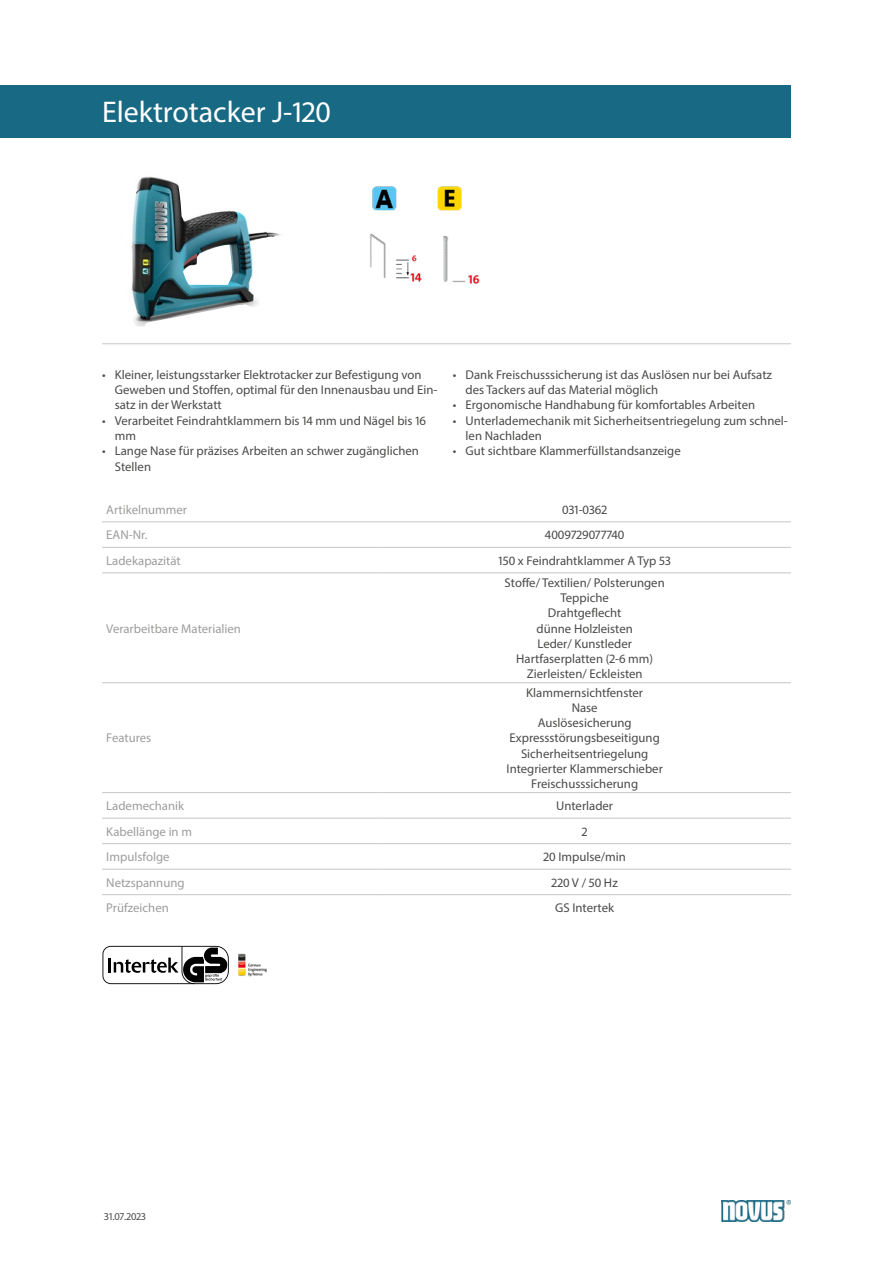
<style>
.page{position:relative;width:893px;height:1263px;background:#fff}
.page>*{position:absolute;margin:0;border:0;box-sizing:border-box;transform-origin:0 0}
.Produktname{font:30px "Myriad Pro";color:#fff}
.Produkttabelle_Zentr{font:12.75px/15.3px "Myriad Pro";color:#4a4a49}
.Produkttabelle_Links{font:12.75px "Myriad Pro";color:#9d9d9c}
.t1{font:10.5px "Myriad Pro";color:#4a4a49}
</style>
<div class="page">
<img style="left:131px;top:176px;width:150px;height:151px">
<img style="left:370px;top:186px;width:110px;height:98px">
<hr style="left:102px;top:343px;width:689px;height:1px;background:#c6c6c6">
<svg style="left:102px;top:946px;width:127px;height:38px"></svg>
<img style="left:238px;top:953px;width:29px;height:24px">
<img style="left:721px;top:1200px;width:70px;height:21px">
<div style="left:0;top:85px;width:791px;height:53px;background:#186984"></div>
<hr style="left:102px;top:521px;width:276px;height:1px;background:#c6c6c6">
<hr style="left:378px;top:521px;width:413px;height:1px;background:#c6c6c6">
<hr style="left:102px;top:547px;width:276px;height:1px;background:#c6c6c6">
<hr style="left:378px;top:547px;width:413px;height:1px;background:#c6c6c6">
<hr style="left:102px;top:572px;width:276px;height:1px;background:#c6c6c6">
<hr style="left:378px;top:572px;width:413px;height:1px;background:#c6c6c6">
<hr style="left:102px;top:682px;width:276px;height:1px;background:#c6c6c6">
<hr style="left:378px;top:682px;width:413px;height:1px;background:#c6c6c6">
<hr style="left:102px;top:792px;width:276px;height:1px;background:#c6c6c6">
<hr style="left:378px;top:792px;width:413px;height:1px;background:#c6c6c6">
<hr style="left:102px;top:818px;width:276px;height:1px;background:#c6c6c6">
<hr style="left:378px;top:818px;width:413px;height:1px;background:#c6c6c6">
<hr style="left:102px;top:843px;width:276px;height:1px;background:#c6c6c6">
<hr style="left:378px;top:843px;width:413px;height:1px;background:#c6c6c6">
<hr style="left:102px;top:869px;width:276px;height:1px;background:#c6c6c6">
<hr style="left:378px;top:869px;width:413px;height:1px;background:#c6c6c6">
<hr style="left:102px;top:894px;width:276px;height:1px;background:#c6c6c6">
<hr style="left:378px;top:894px;width:413px;height:1px;background:#c6c6c6">
<p class="Produktname" style="left:102px;top:94px;width:230px">Elektrotacker J-120</p>
<p class="Produkttabelle_Zentr" style="left:115px;top:367px;width:324px;text-indent:-13px">• Kleiner, leistungsstarker Elektrotacker zur Befestigung von<br>Geweben und Stoffen, optimal für den Innenausbau und Ein&shy;satz in der Werkstatt</p>
<p class="Produkttabelle_Zentr" style="left:115px;top:413px;width:313px;text-indent:-13px">• Verarbeitet Feindrahtklammern bis 14 mm und Nägel bis 16 mm</p>
<p class="Produkttabelle_Zentr" style="left:115px;top:443px;width:306px;text-indent:-13px">• Lange Nase für präzises Arbeiten an schwer zugänglichen<br>Stellen</p>
<p class="Produkttabelle_Zentr" style="left:466px;top:367px;width:308px;text-indent:-13px">• Dank Freischusssicherung ist das Auslösen nur bei Aufsatz des Tackers auf das Material möglich</p>
<p class="Produkttabelle_Zentr" style="left:453px;top:397px;width:304px">• Ergonomische Handhabung für komfortables Arbeiten</p>
<p class="Produkttabelle_Zentr" style="left:466px;top:413px;width:324px;text-indent:-13px">• Unterlademechanik mit Sicherheitsentriegelung zum schnel&shy;len Nachladen</p>
<p class="Produkttabelle_Zentr" style="left:453px;top:443px;width:229px">• Gut sichtbare Klammerfüllstandsanzeige</p>
<p class="Produkttabelle_Links" style="left:106px;top:502px;width:82px">Artikelnummer</p>
<p class="Produkttabelle_Zentr" style="left:562px;top:502px;width:46px">031-0362</p>
<p class="Produkttabelle_Links" style="left:106px;top:527px;width:43px">EAN-Nr.</p>
<p class="Produkttabelle_Zentr" style="left:545px;top:527px;width:81px">4009729077740</p>
<p class="Produkttabelle_Links" style="left:106px;top:553px;width:76px">Ladekapazität</p>
<p class="Produkttabelle_Zentr" style="left:499px;top:553px;width:174px">150 x Feindrahtklammer A Typ 53</p>
<p class="Produkttabelle_Links" style="left:106px;top:620px;width:136px">Verarbeitbare Materialien</p>
<p class="Produkttabelle_Links" style="left:106px;top:730px;width:47px">Features</p>
<p class="Produkttabelle_Zentr" style="left:505px;top:574px;width:162px">Stoffe/ Textilien/ Polsterungen</p>
<p class="Produkttabelle_Zentr" style="left:560px;top:590px;width:50px">Teppiche</p>
<p class="Produkttabelle_Zentr" style="left:548px;top:605px;width:75px">Drahtgeflecht</p>
<p class="Produkttabelle_Zentr" style="left:537px;top:620px;width:98px">dünne Holzleisten</p>
<p class="Produkttabelle_Zentr" style="left:537px;top:636px;width:96px">Leder/ Kunstleder</p>
<p class="Produkttabelle_Zentr" style="left:516px;top:651px;width:138px">Hartfaserplatten (2-6 mm)</p>
<p class="Produkttabelle_Zentr" style="left:527px;top:666px;width:117px">Zierleisten/ Eckleisten</p>
<p class="Produkttabelle_Zentr" style="left:526px;top:684px;width:118px">Klammernsichtfenster</p>
<p class="Produkttabelle_Zentr" style="left:572px;top:700px;width:27px">Nase</p>
<p class="Produkttabelle_Zentr" style="left:538px;top:715px;width:95px">Auslösesicherung</p>
<p class="Produkttabelle_Zentr" style="left:510px;top:730px;width:152px">Expressstörungsbeseitigung</p>
<p class="Produkttabelle_Zentr" style="left:521px;top:746px;width:129px">Sicherheitsentriegelung</p>
<p class="Produkttabelle_Zentr" style="left:507px;top:761px;width:158px">Integrierter Klammerschieber</p>
<p class="Produkttabelle_Zentr" style="left:531px;top:776px;width:108px">Freischusssicherung</p>
<p class="Produkttabelle_Links" style="left:106px;top:798px;width:79px">Lademechanik</p>
<p class="Produkttabelle_Zentr" style="left:556px;top:798px;width:58px">Unterlader</p>
<p class="Produkttabelle_Links" style="left:106px;top:823px;width:87px">Kabellänge in m</p>
<p class="Produkttabelle_Zentr" style="left:582px;top:823px;width:7px">2</p>
<p class="Produkttabelle_Links" style="left:106px;top:849px;width:65px">Impulsfolge</p>
<p class="Produkttabelle_Zentr" style="left:543px;top:849px;width:84px">20 Impulse/min</p>
<p class="Produkttabelle_Links" style="left:106px;top:874px;width:80px">Netzspannung</p>
<p class="Produkttabelle_Zentr" style="left:552px;top:874px;width:68px">220 V / 50 Hz</p>
<p class="Produkttabelle_Links" style="left:106px;top:900px;width:64px">Prüfzeichen</p>
<p class="Produkttabelle_Zentr" style="left:555px;top:900px;width:60px">GS Intertek</p>
<p class="t1" style="left:104px;top:1210px;width:43px">31.07.2023</p>
</div>
